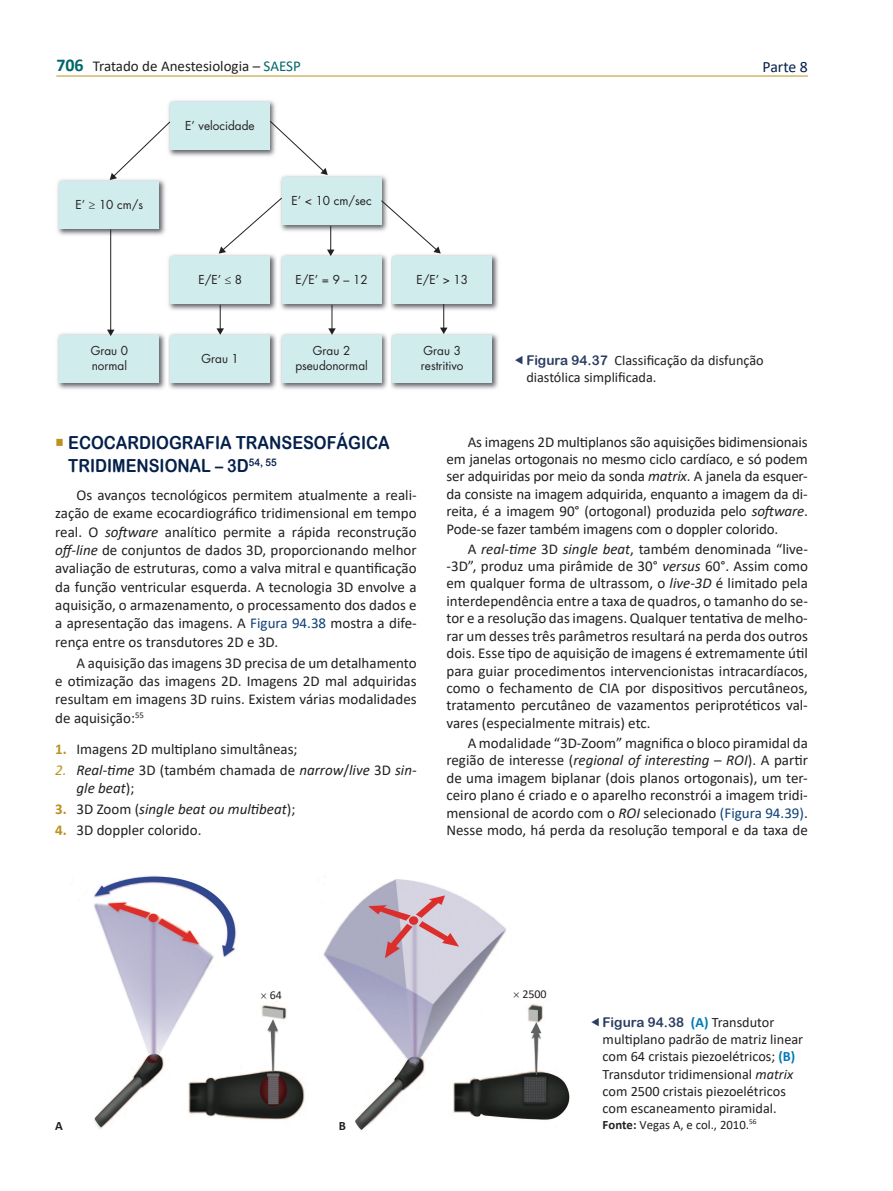
<style>
.page{position:relative;width:893px;height:1191px;background:#fff}
.page>*{position:absolute;margin:0;border:0;box-sizing:border-box;transform-origin:0 0}
.t1{font:18px/22.5px "Arial Rounded MT Bold";color:#05204a;scale:.9 1}
.t2{font:15.75px "Calibri";letter-spacing:-.005em;color:#05204a}
.t3{font:15px/17.4px "Calibri";color:#231f20;text-align:justify}
.t4{font:italic 15px/18.3px "Calibri";color:#231f20}
.t5{font:14.25px/17.1px "Calibri";color:#231f20}
.t6{font:13.5px "Arial Rounded MT Bold";color:#2b3d62}
.t7{font:12.75px "Calibri";color:#231f20}
.t8{font:700 12.75px "Calibri";color:#231f20}
.t9{font:12px/14.4px "Futura";color:#231f20}
.t10{font:12px "Calibri";color:#231f20}
.s1{font-weight:700;font-size:18px;color:#006769}
.s2{color:#006769}
.s3{font-family:"Arial Rounded MT Bold";font-size:13.5px;color:#2b3d62}
.s4{color:#bb921e}
.s5{font-style:italic}
.s6{color:#0f4176}
.s7{font-weight:700;color:#bb921e}
.s8{font-style:normal}
.s9{font-weight:700;font-style:normal;color:#bb921e}
.s10{font-family:"Calibri";font-weight:700;font-size:14.25px;color:#007cb7}
.s11{font-family:"Calibri";font-size:14.25px;color:#231f20}
.s12{font-weight:700;color:#007cb7}
.s13{font-weight:700}
</style>
<div class="page">
<hr style="left:56px;top:76px;width:752px;height:1px;background:#bb921e">
<img style="left:57px;top:333px;width:109px;height:57px">
<div style="left:60px;top:335px;width:99px;height:48px;background:#d1eced"></div>
<img style="left:168px;top:333px;width:331px;height:57px">
<div style="left:282px;top:335px;width:99px;height:48px;background:#d1eced"></div>
<img style="left:388px;top:333px;width:2px;height:57px">
<div style="left:392px;top:335px;width:100px;height:48px;background:#d1eced"></div>
<img style="left:277px;top:333px;width:2px;height:57px">
<div style="left:170px;top:335px;width:100px;height:48px;background:#d1eced"></div>
<img style="left:280px;top:254px;width:108px;height:57px">
<div style="left:282px;top:256px;width:99px;height:48px;background:#d1eced"></div>
<img style="left:280px;top:175px;width:108px;height:57px">
<div style="left:282px;top:177px;width:99px;height:48px;background:#d1eced"></div>
<img style="left:57px;top:179px;width:109px;height:59px">
<div style="left:60px;top:181px;width:99px;height:48px;background:#d1eced"></div>
<img style="left:168px;top:100px;width:108px;height:57px">
<div style="left:170px;top:102px;width:100px;height:48px;background:#d1eced"></div>
<img style="left:391px;top:253px;width:108px;height:58px">
<div style="left:392px;top:256px;width:100px;height:48px;background:#d1eced"></div>
<img style="left:168px;top:253px;width:109px;height:58px">
<div style="left:170px;top:256px;width:100px;height:48px;background:#d1eced"></div>
<svg style="left:110px;top:121px;width:61px;height:59px"></svg>
<svg style="left:269px;top:120px;width:59px;height:55px"></svg>
<svg style="left:327px;top:226px;width:7px;height:30px"></svg>
<svg style="left:440px;top:304px;width:7px;height:30px"></svg>
<svg style="left:328px;top:305px;width:8px;height:30px"></svg>
<svg style="left:216px;top:305px;width:8px;height:30px"></svg>
<svg style="left:219px;top:197px;width:64px;height:56px"></svg>
<svg style="left:380px;top:200px;width:61px;height:53px"></svg>
<hr style="left:110px;top:229px;width:1px;height:102px;background:#231f20">
<svg style="left:107px;top:329px;width:7px;height:7px"></svg>
<img style="left:93px;top:875px;width:477px;height:255px">
<svg style="left:261px;top:993px;width:5px;height:5px"></svg>
<svg style="left:514px;top:991px;width:5px;height:6px"></svg>
<p class="t3" style="left:56px;top:56px;width:246px"><span class="s1">706</span> Tratado de Anestesiologia – <span class="s2">SAESP</span></p>
<p class="t2" style="left:763px;top:56px;width:47px">Parte 8</p>
<p class="t9" style="left:76px;top:197px;width:69px">E’ ≥ 10 cm/s</p>
<p class="t9" style="left:185px;top:118px;width:71px">E’ velocidade</p>
<p class="t9" style="left:291px;top:193px;width:82px">E’ &lt; 10 cm/sec</p>
<p class="t9" style="left:198px;top:272px;width:45px">E/E’ ≤ 8</p>
<p class="t9" style="left:416px;top:272px;width:53px">E/E’ &gt; 13</p>
<p class="t9" style="left:295px;top:272px;width:74px">E/E’ = 9 – 12</p>
<p class="t9" style="left:91px;top:343px;width:39px">Grau 0 normal</p>
<p class="t9" style="left:295px;top:343px;width:74px;text-align:center">Grau 2 pseudonormal</p>
<p class="t9" style="left:421px;top:343px;width:44px">Grau 3 restritivo</p>
<p class="t9" style="left:202px;top:351px;width:39px">Grau 1</p>
<p class="t5" style="left:526px;top:351px;width:239px"><span class="s3">FIGURA 94.37</span> Classificação da disfunção diastólica simplificada.</p>
<p class="t1" style="left:68px;top:431px;width:359px;text-indent:-13px"><span class="s4">○</span> ECOCARDIOGRAFIA TRANSESOFÁGICA<br>TRIDIMENSIONAL – 3D<sup>54,</sup> <sup>55</sup></p>
<p class="t3" style="left:55px;top:485px;width:363px;line-height:18.3px;text-indent:21px">Os avanços tecnológicos permitem atualmente a reali&shy;zação de exame ecocardiográfico tridimensional em tempo real. O <span class="s5">software</span> analítico permite a rápida reconstrução <span class="s5">off-line</span> de conjuntos de dados 3D, proporcionando melhor avaliação de estruturas, como a valva mitral e quantificação da função ventricular esquerda. A tecnologia 3D envolve a aquisição, o armazenamento, o processamento dos dados e a apresentação das imagens. A <span class="s6">Figura 94.38</span> mostra a dife&shy;rença entre os transdutores 2D e 3D.</p>
<p class="t3" style="left:55px;top:653px;width:363px;line-height:18.3px;text-indent:21px">A aquisição das imagens 3D precisa de um detalhamento e otimização das imagens 2D. Imagens 2D mal adquiridas resultam em imagens 3D ruins. Existem várias modalidades de aquisição:<sup>55</sup></p>
<p class="t3" style="left:55px;top:739px;width:244px"><span class="s7">1.</span> Imagens 2D multiplano simultâneas;</p>
<p class="t4" style="left:77px;top:760px;width:342px;text-indent:-21px"><span class="s4">2.</span> Real<span class="s8">-</span>time <span class="s8">3D (também chamada de</span> narrow<span class="s8">/</span>live <span class="s8">3D</span> sin&shy;gle beat<span class="s8">);</span></p>
<p class="t4" style="left:55px;top:799px;width:242px"><span class="s9">3.</span> <span class="s8">3D Zoom (</span>single beat ou multibeat<span class="s8">);</span></p>
<p class="t3" style="left:55px;top:820px;width:148px"><span class="s7">4.</span> 3D doppler colorido.</p>
<p class="t3" style="left:446px;top:432px;width:363px;text-indent:21px">As imagens 2D multiplanos são aquisições bidimensionais em janelas ortogonais no mesmo ciclo cardíaco, e só podem ser adquiridas por meio da sonda <span class="s5">matrix</span>. A janela da esquer&shy;da consiste na imagem adquirida, enquanto a imagem da di&shy;reita, é a imagem 90° (ortogonal) produzida pelo <span class="s5">software</span>.<br>Pode-se fazer também imagens com o doppler colorido.</p>
<p class="t3" style="left:446px;top:539px;width:363px;text-indent:21px">A <span class="s5">real-time</span> 3D <span class="s5">single beat</span>, também denominada “live--3D”, produz uma pirâmide de 30° <span class="s5">versus</span> 60°. Assim como em qualquer forma de ultrassom, o <span class="s5">live-3D</span> é limitado pela interdependência entre a taxa de quadros, o tamanho do se&shy;tor e a resolução das imagens. Qualquer tentativa de melho&shy;rar um desses três parâmetros resultará na perda dos outros dois. Esse tipo de aquisição de imagens é extremamente útil para guiar procedimentos intervencionistas intracardíacos, como o fechamento de CIA por dispositivos percutâneos, tratamento percutâneo de vazamentos periprotéticos val&shy;vares (especialmente mitrais) etc.</p>
<p class="t3" style="left:446px;top:733px;width:363px;text-indent:21px">A modalidade “3D-Zoom” magnifica o bloco piramidal da região de interesse (<span class="s5">regional of interesting</span> – <span class="s5">ROI</span>). A partir de uma imagem biplanar (dois planos ortogonais), um ter&shy;ceiro plano é criado e o aparelho reconstrói a imagem tridi&shy;mensional de acordo com o <span class="s5">ROI</span> selecionado <span class="s6">(Figura 94.39)</span>.<br>Nesse modo, há perda da resolução temporal e da taxa de</p>
<p class="t10" style="left:270px;top:986px;width:14px">64</p>
<p class="t10" style="left:522px;top:985px;width:26px">2500</p>
<p class="t8" style="left:55px;top:1116px;width:9px">A</p>
<p class="t8" style="left:339px;top:1116px;width:9px">B</p>
<p class="t6" style="left:603px;top:1014px;width:173px">FIGURA 94.38 <span class="s10">(A)</span> <span class="s11">Transdutor</span></p>
<p class="t5" style="left:603px;top:1030px;width:202px">multiplano padrão de matriz linear com 64 cristais piezoelétricos; <span class="s12">(B)<br></span>Transdutor tridimensional <span class="s5">matrix </span>com 2500 cristais piezoelétricos com escaneamento piramidal.</p>
<p class="t7" style="left:603px;top:1115px;width:155px"><span class="s13">Fonte:</span> Vegas A, e col., 2010.<sup>56</sup></p>
</div>
